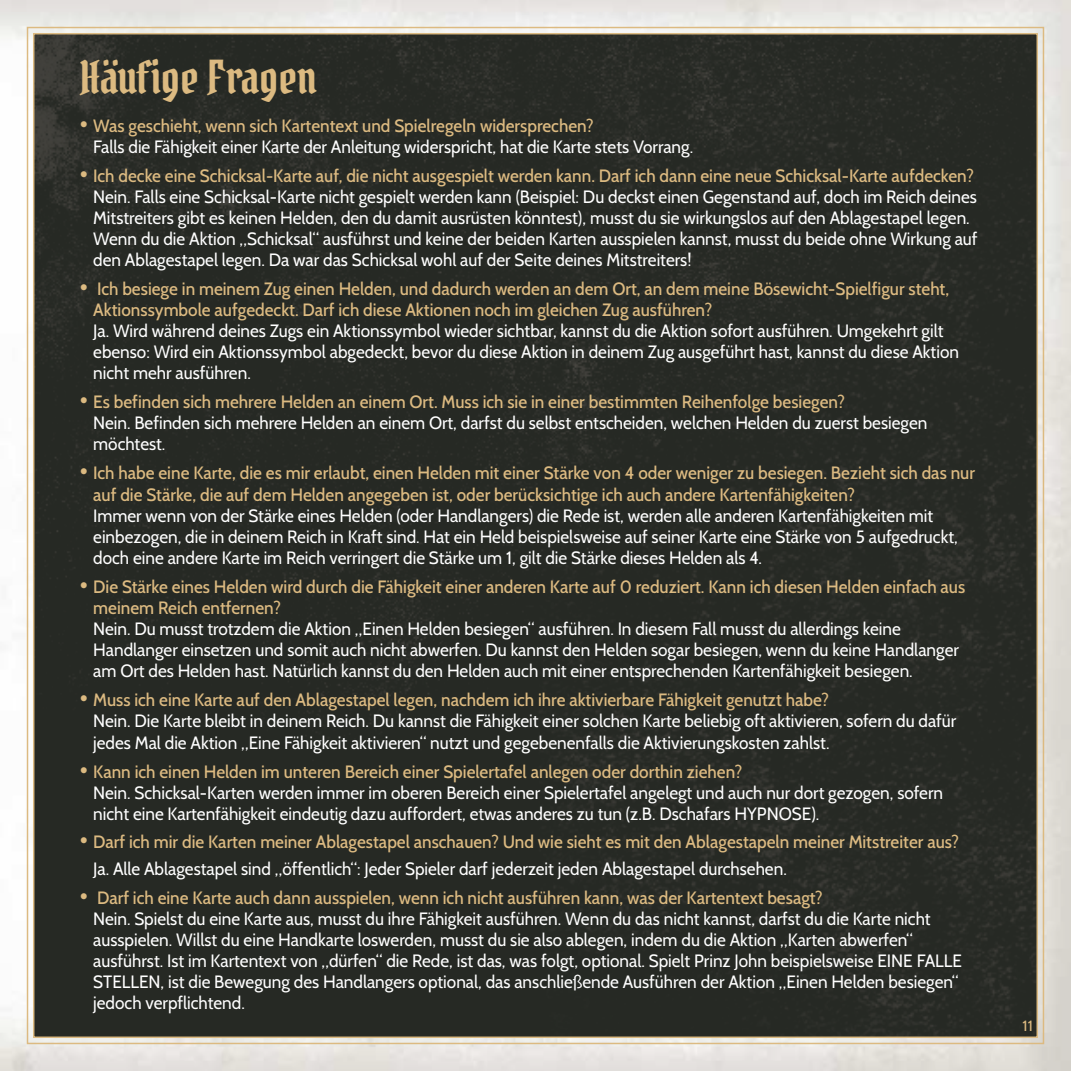
<style>
.page{position:relative;width:1071px;height:1071px;background:#fff}
.page>*{position:absolute;margin:0;border:0;box-sizing:border-box;transform-origin:0 0}
.t1{font:44.62px "Pirata Custom";color:#dcba81}
.t2{font:17.85px/21px "Cabin";color:#fff;scale:.96 1}
.t3{font:500 17.85px/21.3px "Cabin";color:#dcba81;scale:.96 1}
.t4{font:14.88px "Cabin";color:#dcba81}
.s1{font-weight:500;font-size:28px;color:#dcba81}
.s2{font-weight:500;color:#dcba81}
.s3{font-size:28px}
.s4{font-weight:400;color:#fff}
</style>
<div class="page">
<img style="left:0;top:0;width:1071px;height:1071px">
<div style="left:35px;top:35px;width:1001px;height:1001px;background:#262924"></div>
<svg style="left:0;top:1011px;width:1px;height:34px"></svg>
<svg style="left:0;top:26px;width:1px;height:34px"></svg>
<h1 class="t1" style="left:80px;top:49px;width:238px">Häufige Fragen</h1>
<p class="t2" style="left:93px;top:115px;width:626px;text-indent:-13px"><span class="s1">•</span> <span class="s2">Was geschieht, wenn sich Kartentext und Spielregeln widersprechen?<br></span>Falls die Fähigkeit einer Karte der Anleitung widerspricht, hat die Karte stets Vorrang.</p>
<p class="t2" style="left:93px;top:165px;width:923px;text-indent:-13px"><span class="s1">•</span> <span class="s2">Ich decke eine Schicksal-Karte auf, die nicht ausgespielt werden kann. Darf ich dann eine neue Schicksal-Karte aufdecken?<br></span>Nein. Falls eine Schicksal-Karte nicht gespielt werden kann (Beispiel: Du deckst einen Gegenstand auf, doch im Reich deines Mitstreiters gibt es keinen Helden, den du damit ausrüsten könntest), musst du sie wirkungslos auf den Ablagestapel legen.<br>Wenn du die Aktion „Schicksal“ ausführst und keine der beiden Karten ausspielen kannst, musst du beide ohne Wirkung auf den Ablagestapel legen. Da war das Schicksal wohl auf der Seite deines Mitstreiters!</p>
<p class="t3" style="left:93px;top:278px;width:893px;text-indent:-13px"><span class="s3">•</span> Ich besiege in meinem Zug einen Helden, und dadurch werden an dem Ort, an dem meine Bösewicht-Spielfigur steht,<br>Aktionssymbole aufgedeckt. Darf ich diese Aktionen noch im gleichen Zug ausführen?</p>
<p class="t2" style="left:93px;top:321px;width:903px">Ja. Wird während deines Zugs ein Aktionssymbol wieder sichtbar, kannst du die Aktion sofort ausführen. Umgekehrt gilt ebenso: Wird ein Aktionssymbol abgedeckt, bevor du diese Aktion in deinem Zug ausgeführt hast, kannst du diese Aktion nicht mehr ausführen.</p>
<p class="t2" style="left:93px;top:391px;width:870px;text-indent:-13px"><span class="s1">•</span> <span class="s2">Es befinden sich mehrere Helden an einem Ort. Muss ich sie in einer bestimmten Reihenfolge besiegen?<br></span>Nein. Befinden sich mehrere Helden an einem Ort, darfst du selbst entscheiden, welchen Helden du zuerst besiegen möchtest.</p>
<p class="t3" style="left:93px;top:462px;width:920px;text-indent:-13px"><span class="s3">•</span> Ich habe eine Karte, die es mir erlaubt, einen Helden mit einer Stärke von 4 oder weniger zu besiegen. Bezieht sich das nur auf die Stärke, die auf dem Helden angegeben ist, oder berücksichtige ich auch andere Kartenfähigkeiten?</p>
<p class="t2" style="left:93px;top:505px;width:902px">Immer wenn von der Stärke eines Helden (oder Handlangers) die Rede ist, werden alle anderen Kartenfähigkeiten mit einbezogen, die in deinem Reich in Kraft sind. Hat ein Held beispielsweise auf seiner Karte eine Stärke von 5 aufgedruckt, doch eine andere Karte im Reich verringert die Stärke um 1, gilt die Stärke dieses Helden als 4.</p>
<p class="t3" style="left:93px;top:576px;width:910px;text-indent:-13px"><span class="s3">•</span> Die Stärke eines Helden wird durch die Fähigkeit einer anderen Karte auf 0 reduziert. Kann ich diesen Helden einfach aus meinem Reich entfernen?</p>
<p class="t2" style="left:93px;top:618px;width:903px">Nein. Du musst trotzdem die Aktion „Einen Helden besiegen“ ausführen. In diesem Fall musst du allerdings keine<br>Handlanger einsetzen und somit auch nicht abwerfen. Du kannst den Helden sogar besiegen, wenn du keine Handlanger am Ort des Helden hast. Natürlich kannst du den Helden auch mit einer entsprechenden Kartenfähigkeit besiegen.</p>
<p class="t2" style="left:93px;top:689px;width:901px;text-indent:-13px"><span class="s1">•</span> <span class="s2">Muss ich eine Karte auf den Ablagestapel legen, nachdem ich ihre aktivierbare Fähigkeit genutzt habe?<br></span>Nein. Die Karte bleibt in deinem Reich. Du kannst die Fähigkeit einer solchen Karte beliebig oft aktivieren, sofern du dafür jedes Mal die Aktion „Eine Fähigkeit aktivieren“ nutzt und gegebenenfalls die Aktivierungskosten zahlst.</p>
<p class="t2" style="left:93px;top:761px;width:887px;text-indent:-13px"><span class="s1">•</span> <span class="s2">Kann ich einen Helden im unteren Bereich einer Spielertafel anlegen oder dorthin ziehen?<br></span>Nein. Schicksal-Karten werden immer im oberen Bereich einer Spielertafel angelegt und auch nur dort gezogen, sofern nicht eine Kartenfähigkeit eindeutig dazu auffordert, etwas anderes zu tun (z.B. Dschafars HYPNOSE).</p>
<p class="t3" style="left:93px;top:829px;width:903px;line-height:26.8px;text-indent:-13px"><span class="s3">•</span> Darf ich mir die Karten meiner Ablagestapel anschauen? Und wie sieht es mit den Ablagestapeln meiner Mitstreiter aus?<br><span class="s4">Ja. Alle Ablagestapel sind „öffentlich“: Jeder Spieler darf jederzeit jeden Ablagestapel durchsehen.</span></p>
<p class="t2" style="left:93px;top:887px;width:906px;text-indent:-13px"><span class="s1">•</span> <span class="s2">Darf ich eine Karte auch dann ausspielen, wenn ich nicht ausführen kann, was der Kartentext besagt?<br></span>Nein. Spielst du eine Karte aus, musst du ihre Fähigkeit ausführen. Wenn du das nicht kannst, darfst du die Karte nicht ausspielen. Willst du eine Handkarte loswerden, musst du sie also ablegen, indem du die Aktion „Karten abwerfen“ ausführst. Ist im Kartentext von „dürfen“ die Rede, ist das, was folgt, optional. Spielt Prinz John beispielsweise EINE FALLE STELLEN, ist die Bewegung des Handlangers optional, das anschließende Ausführen der Aktion „Einen Helden besiegen“ jedoch verpflichtend.</p>
<p class="t4" style="left:1022px;top:1016px;width:12px">11</p>
</div>
